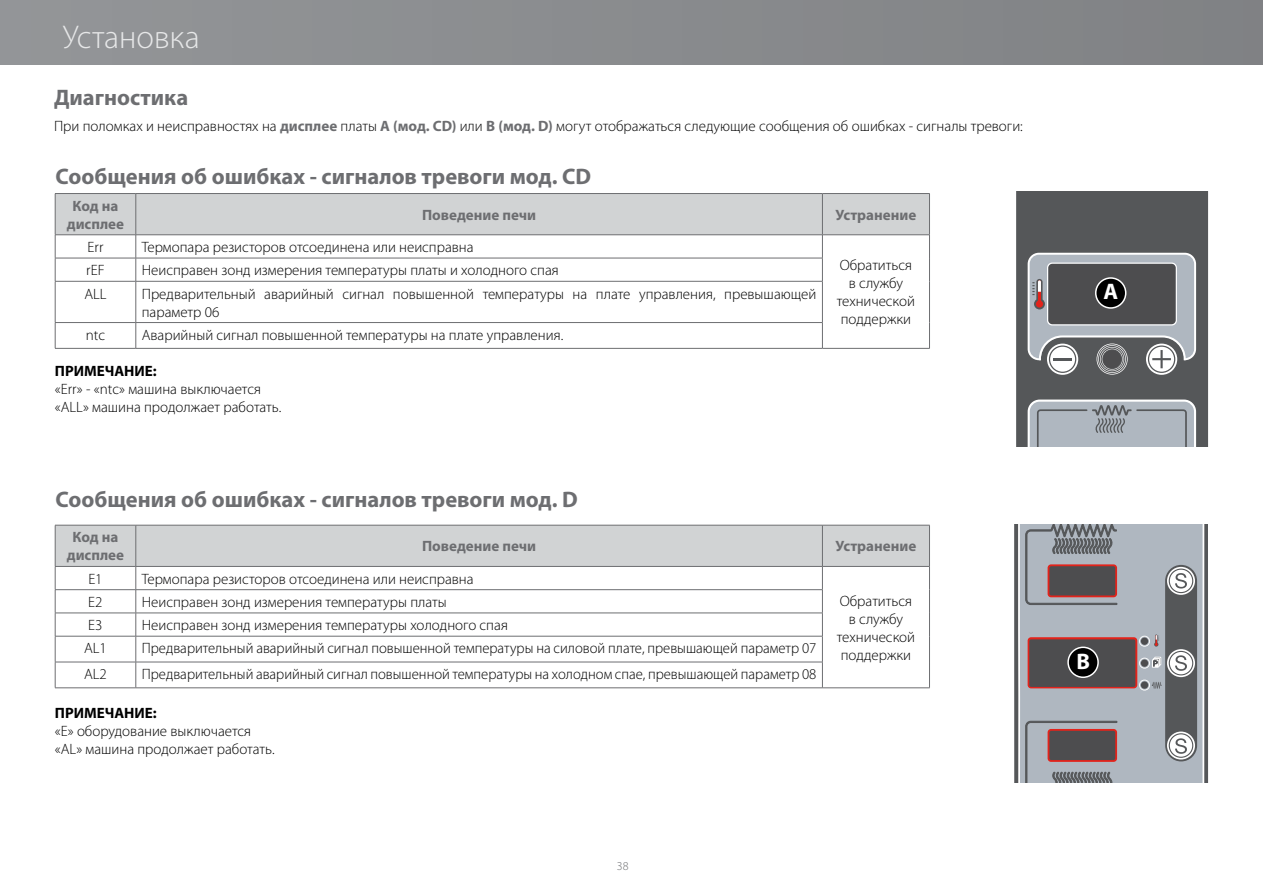
<style>
.page{position:relative;width:1263px;height:893px;background:#fff}
.page>*{position:absolute;margin:0;border:0;box-sizing:border-box;transform-origin:0 0}
.t1{font:300 33px "Myriad Pro";color:#e6e7e8}
.t2{font:700 22.5px "Myriad Pro";color:#6d6e71}
.t3{font:700 22.5px "Myriad Pro";color:#fff}
.t4{font:300 15px/18px "Myriad Pro";color:#000}
.t5{font:700 15px/18px "Myriad Pro";color:#6d6e71;text-align:center}
.t6{font:700 15px "Myriad Pro";color:#000}
.t7{font:300 12px "Myriad Pro";color:#6d6e71}
.s1{font-weight:700;color:#6d6e71}
</style>
<div class="page">
<div style="left:0;top:0;width:1263px;height:65px;background:#8a8c8e"></div>
<svg style="left:1014px;top:524px;width:194px;height:258px;background:#5f6163"></svg>
<div style="left:1018px;top:524px;width:186px;height:258px;background:#afb7c0"></div>
<div style="left:1165px;top:565px;width:32px;height:196px;background:#555759;border-radius:16px"></div>
<svg style="left:1025px;top:524px;width:92px;height:81px;background:#959aa1"></svg>
<svg style="left:1025px;top:721px;width:92px;height:61px;background:#9aa1a8"></svg>
<svg style="left:1047px;top:564px;width:70px;height:33px"></svg>
<svg style="left:1027px;top:637px;width:110px;height:51px"></svg>
<svg style="left:1047px;top:729px;width:70px;height:33px"></svg>
<svg style="left:1139px;top:634px;width:20px;height:13px"></svg>
<svg style="left:1167px;top:567px;width:28px;height:28px"></svg>
<svg style="left:1167px;top:649px;width:28px;height:28px"></svg>
<svg style="left:1167px;top:731px;width:28px;height:28px"></svg>
<div style="left:1154px;top:657px;width:7px;height:8px;border:1px solid #fff"></div>
<div style="left:1153px;top:658px;width:7px;height:8px;border:1px solid #fff"></div>
<svg style="left:1152px;top:659px;width:7px;height:9px"></svg>
<svg style="left:1139px;top:658px;width:18px;height:11px"></svg>
<svg style="left:1139px;top:680px;width:22px;height:11px"></svg>
<div style="left:1049px;top:566px;width:66px;height:29px;background:#4d4d4f;border-radius:2px"></div>
<div style="left:1049px;top:731px;width:66px;height:29px;background:#4d4d4f;border-radius:2px"></div>
<div style="left:1029px;top:639px;width:106px;height:48px;background:#4d4d4f;border-radius:2px"></div>
<div style="left:1141px;top:637px;width:7px;height:8px;background:#4d4d4f;border-radius:50%"></div>
<div style="left:1141px;top:681px;width:7px;height:8px;background:#4d4d4f;border-radius:50%"></div>
<div style="left:1141px;top:659px;width:7px;height:8px;background:#4d4d4f;border-radius:50%"></div>
<div style="left:1016px;top:191px;width:192px;height:255px;background:#555759"></div>
<div style="left:1041px;top:337px;width:143px;height:44px;background:#555759;border-radius:22px"></div>
<svg style="left:1028px;top:400px;width:168px;height:46px;background:#abb2ba"></svg>
<svg style="left:1028px;top:253px;width:168px;height:122px"></svg>
<div style="left:1048px;top:264px;width:127px;height:60px;background:#4d4d4f;border-radius:4px"></div>
<div style="left:1103px;top:350px;width:18px;height:18px;background:#4d4d4f;border-radius:50%"></div>
<div style="left:1096px;top:278px;width:30px;height:30px;background:#000;border-radius:50%"></div>
<div style="left:1095px;top:277px;width:31px;height:32px;border:2px solid #fff;border-radius:50%"></div>
<div style="left:1068px;top:647px;width:30px;height:30px;background:#000;border-radius:50%"></div>
<div style="left:1067px;top:647px;width:32px;height:31px;border:2px solid #fff;border-radius:50%"></div>
<hr style="left:822px;top:348px;width:108px;height:1px;background:#6d6e71">
<hr style="left:55px;top:193px;width:81px;height:1px;background:#6d6e71">
<hr style="left:136px;top:193px;width:686px;height:1px;background:#6d6e71">
<hr style="left:822px;top:193px;width:108px;height:1px;background:#6d6e71">
<hr style="left:929px;top:281px;width:1px;height:42px;background:#6d6e71">
<svg style="left:929px;top:323px;width:1px;height:25px"></svg>
<svg style="left:55px;top:194px;width:875px;height:87px"></svg>
<hr style="left:55px;top:281px;width:81px;height:1px;background:#6d6e71">
<hr style="left:55px;top:281px;width:1px;height:41px;background:#6d6e71">
<hr style="left:136px;top:281px;width:687px;height:1px;background:#6d6e71">
<hr style="left:136px;top:281px;width:1px;height:41px;background:#6d6e71">
<hr style="left:822px;top:281px;width:1px;height:41px;background:#6d6e71">
<hr style="left:55px;top:322px;width:81px;height:1px;background:#6d6e71">
<svg style="left:55px;top:323px;width:1px;height:25px"></svg>
<hr style="left:136px;top:322px;width:687px;height:1px;background:#6d6e71">
<svg style="left:136px;top:323px;width:1px;height:25px"></svg>
<svg style="left:822px;top:323px;width:1px;height:25px"></svg>
<hr style="left:55px;top:348px;width:81px;height:1px;background:#6d6e71">
<hr style="left:136px;top:348px;width:686px;height:1px;background:#6d6e71">
<hr style="left:822px;top:688px;width:108px;height:1px;background:#6d6e71">
<svg style="left:55px;top:525px;width:875px;height:163px"></svg>
<hr style="left:55px;top:688px;width:81px;height:1px;background:#6d6e71">
<hr style="left:136px;top:688px;width:686px;height:1px;background:#6d6e71">
<h1 class="t1" style="left:63px;top:19px;width:138px">Установка</h1>
<h2 class="t2" style="left:54px;top:83px;width:136px">Диагностика</h2>
<p class="t4" style="left:54px;top:118px;width:970px">При поломках и неисправностях на <span class="s1">дисплее</span> платы <span class="s1">A (мод. CD)</span> или <span class="s1">B (мод. D)</span> могут отображаться следующие сообщения об ошибках - сигналы тревоги:</p>
<h2 class="t2" style="left:56px;top:162px;width:537px">Сообщения об ошибках - сигналов тревоги мод. CD</h2>
<p class="t5" style="left:67px;top:196px;width:59px">Код на дисплее</p>
<p class="t5" style="left:422px;top:205px;width:116px">Поведение печи</p>
<p class="t5" style="left:835px;top:205px;width:82px">Устранение</p>
<p class="t4" style="left:87px;top:238px;width:17px">Err</p>
<p class="t4" style="left:142px;top:238px;width:333px">Термопара резисторов отсоединена или неисправна</p>
<p class="t4" style="left:837px;top:256px;width:80px;text-align:center">Обратиться в службу технической поддержки</p>
<p class="t4" style="left:86px;top:262px;width:20px">rEF</p>
<p class="t4" style="left:142px;top:262px;width:419px">Неисправен зонд измерения температуры платы и холодного спая</p>
<p class="t4" style="left:84px;top:285px;width:24px">ALL</p>
<p class="t4" style="left:142px;top:285px;width:676px">Предварительный аварийный сигнал повышенной температуры на плате управления, превышающей параметр 06</p>
<p class="t4" style="left:86px;top:326px;width:21px">ntc</p>
<p class="t4" style="left:142px;top:326px;width:423px">Аварийный сигнал повышенной температуры на плате управления.</p>
<p class="t6" style="left:55px;top:361px;width:21px">ПРИМЕЧАНИЕ</p>
<p class="t6" style="left:153px;top:361px;width:5px">:</p>
<p class="t4" style="left:55px;top:380px;width:228px">«Err» - «ntc» машина выключается «ALL» машина продолжает работать.</p>
<h2 class="t2" style="left:56px;top:485px;width:524px">Сообщения об ошибках - сигналов тревоги мод. D</h2>
<p class="t5" style="left:67px;top:528px;width:59px">Код на дисплее</p>
<p class="t5" style="left:422px;top:537px;width:116px">Поведение печи</p>
<p class="t5" style="left:835px;top:537px;width:82px">Устранение</p>
<p class="t4" style="left:88px;top:570px;width:16px">E1</p>
<p class="t4" style="left:142px;top:570px;width:333px">Термопара резисторов отсоединена или неисправна</p>
<p class="t4" style="left:837px;top:592px;width:80px;text-align:center">Обратиться в службу технической поддержки</p>
<p class="t4" style="left:88px;top:593px;width:16px">E2</p>
<p class="t4" style="left:142px;top:593px;width:307px">Неисправен зонд измерения температуры платы</p>
<p class="t4" style="left:88px;top:616px;width:16px">E3</p>
<p class="t4" style="left:142px;top:616px;width:368px">Неисправен зонд измерения температуры холодного спая</p>
<p class="t4" style="left:84px;top:640px;width:24px">AL1</p>
<p class="t4" style="left:142px;top:640px;width:676px">Предварительный аварийный сигнал повышенной температуры на силовой плате, превышающей параметр 07</p>
<p class="t4" style="left:84px;top:665px;width:24px">AL2</p>
<p class="t4" style="left:142px;top:665px;width:676px">Предварительный аварийный сигнал повышенной температуры на холодном спае, превышающей параметр 08</p>
<p class="t6" style="left:55px;top:703px;width:21px">ПРИМЕЧАНИЕ</p>
<p class="t6" style="left:153px;top:703px;width:5px">:</p>
<p class="t4" style="left:55px;top:722px;width:221px">«E» оборудование выключается «AL» машина продолжает работать.</p>
<p class="t7" style="left:617px;top:859px;width:13px">38</p>
<h2 class="t3" style="left:1103px;top:277px;width:16px">A</h2>
<h2 class="t3" style="left:1076px;top:647px;width:15px">B</h2>
</div>
